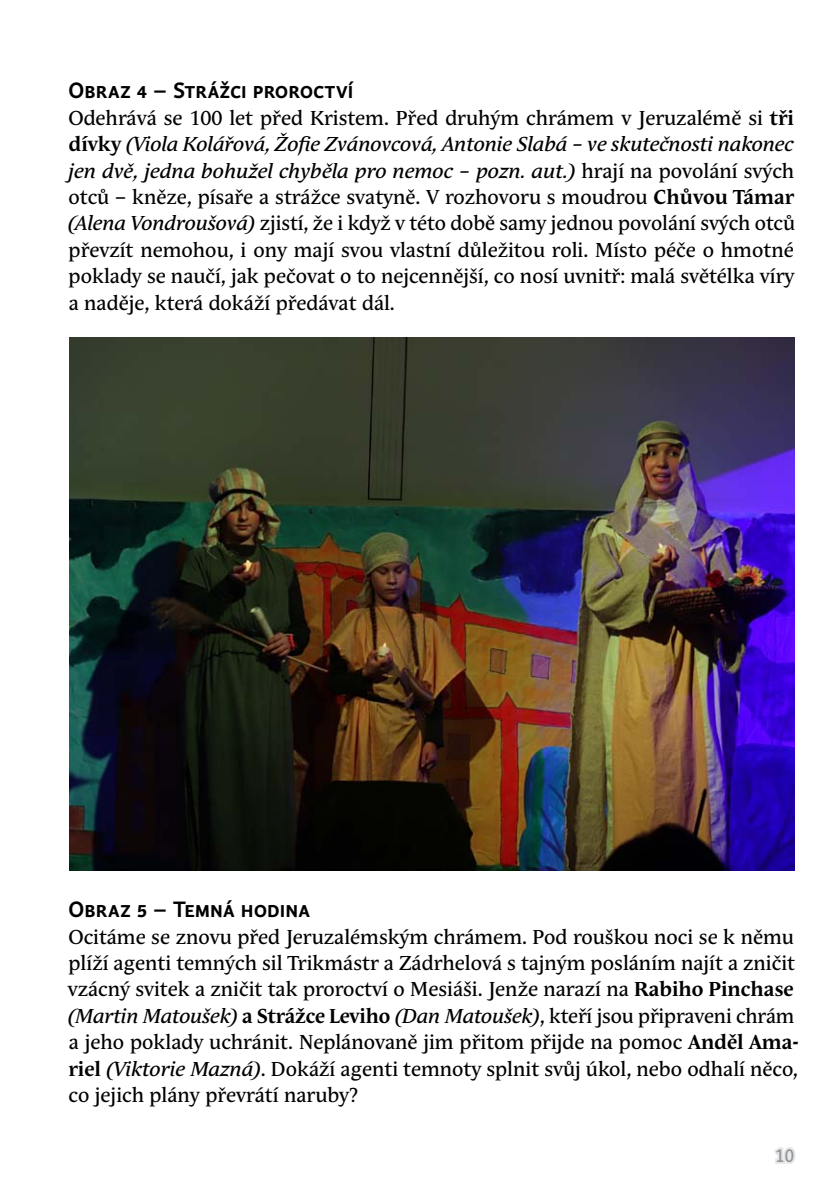
<style>
.page{position:relative;width:840px;height:1191px;background:#fff}
.page>*{position:absolute;margin:0;border:0;box-sizing:border-box;transform-origin:0 0}
.t1{font:500 22px "Andulka Sans";color:#000}
.t2{font:20px/26.4px "Andulka Text Pro";color:#000;text-align:justify}
.t3{font:18px "Andulka Sans Text";color:#939598}
.s1{font-weight:700}
.s2{font-style:italic}
</style>
<div class="page">
<svg style="left:774px;top:1147px;width:22px;height:17px"></svg>
<img style="left:69px;top:337px;width:725px;height:533px">
<p class="t1" style="left:68px;top:78px;width:286px">Obraz 4 – Strážci proroctví</p>
<p class="t2" style="left:68px;top:105px;width:728px">Odehrává se 100 let před Kristem. Před druhým chrámem v Jeruzalémě si <span class="s1">tři dívky</span> <span class="s2">(Viola Kolářová, Žofie Zvánovcová, Antonie Slabá – ve skutečnosti nakonec jen dvě, jedna bohužel chyběla pro nemoc – pozn. aut.)</span> hrají na povolání svých otců – kněze, písaře a strážce svatyně. V rozhovoru s moudrou <span class="s1">Chůvou Támar </span><span class="s2">(Alena Vondroušová)</span> zjistí, že i když v této době samy jednou povolání svých otců převzít nemohou, i ony mají svou vlastní důležitou roli. Místo péče o hmotné poklady se naučí, jak pečovat o to nejcennější, co nosí uvnitř: malá světélka víry a naděje, která dokáží předávat dál.</p>
<p class="t1" style="left:68px;top:896px;width:243px">Obraz 5 – Temná hodina</p>
<p class="t2" style="left:68px;top:923px;width:732px;text-align:left">Ocitáme se znovu před Jeruzalémským chrámem. Pod rouškou noci se k němu plíží agenti temných sil Trikmástr a Zádrhelová s tajným posláním najít a zničit vzácný svitek a zničit tak proroctví o Mesiáši. Jenže narazí na <span class="s1">Rabiho Pinchase </span><span class="s2">(Martin Matoušek)</span> <span class="s1">a Strážce Leviho</span> <span class="s2">(Dan Matoušek)</span>, kteří jsou připraveni chrám a jeho poklady uchránit. Neplánovaně jim přitom přijde na pomoc <span class="s1">Anděl Ama&shy;riel</span> <span class="s2">(Viktorie Mazná)</span>. Dokáží agenti temnoty splnit svůj úkol, nebo odhalí něco, co jejich plány převrátí naruby?</p>
<p class="t3" style="left:774px;top:1145px;width:22px">10</p>
</div>
